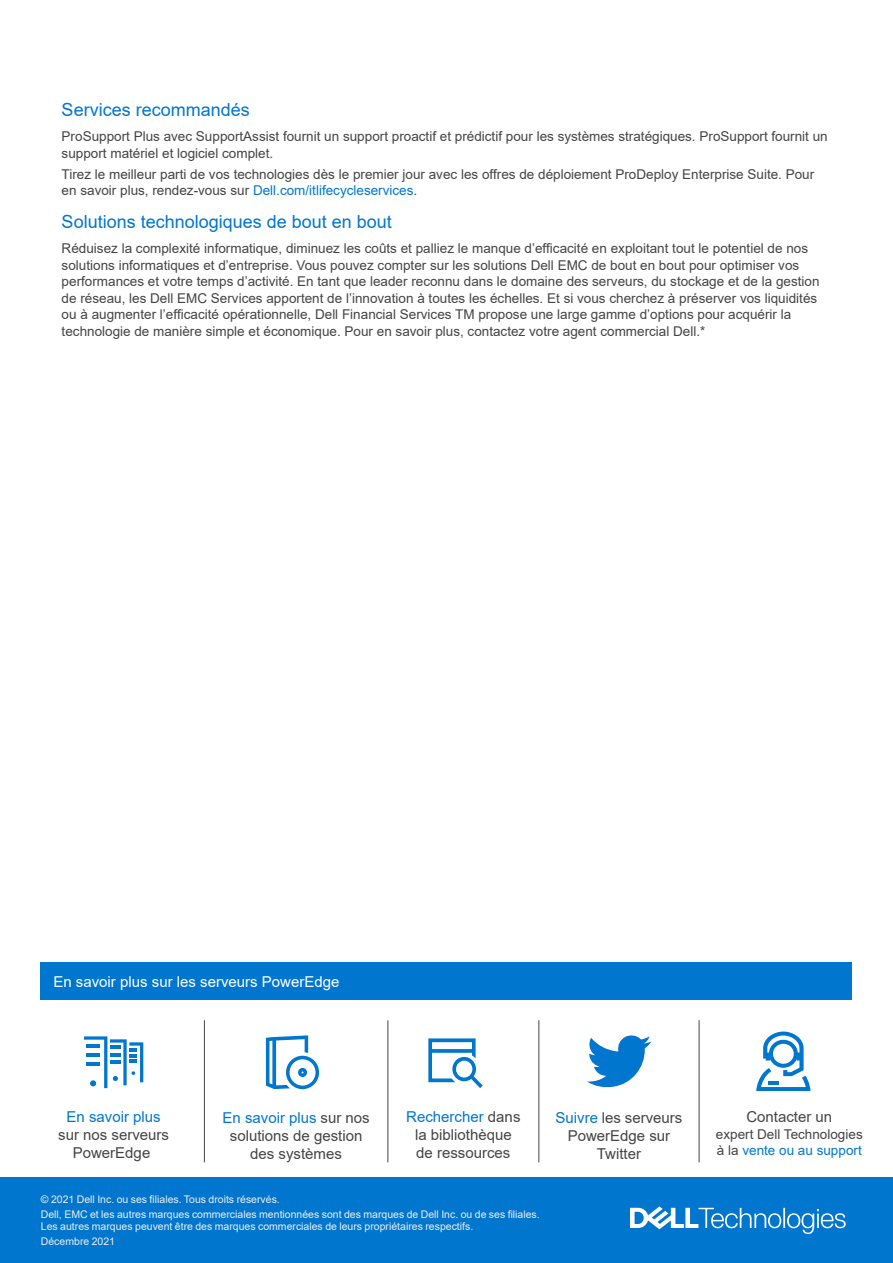
<style>
.page{position:relative;width:893px;height:1263px;background:#fff}
.page>*{position:absolute;margin:0;border:0;box-sizing:border-box;transform-origin:0 0}
.Heading_2{font:18px "Arial";color:#0076ce}
.t1{font:15px/18px "Arial";color:#444;text-align:center}
.t2{font:15px "Arial";color:#fff}
.t3{font:15px "Arial";color:#0076ce}
.Body_Text{font:13.5px/16.5px "Arial";color:#444}
.LAST_PAGE_Disclaimer{font:10.5px/12px "Arial";color:#eee}
.s1{color:#0076ce}
.s2{color:#fff}
</style>
<div class="page">
<div style="left:0;top:1177px;width:893px;height:86px;background:#0076ce"></div>
<hr style="left:204px;top:1020px;width:1px;height:142px;background:#444">
<hr style="left:388px;top:1020px;width:1px;height:142px;background:#444">
<hr style="left:539px;top:1020px;width:1px;height:142px;background:#444">
<div style="left:40px;top:962px;width:811px;height:38px;background:#0076ce"></div>
<hr style="left:699px;top:1020px;width:1px;height:142px;background:#444">
<svg style="left:756px;top:1031px;width:54px;height:60px"></svg>
<svg style="left:587px;top:1035px;width:64px;height:53px"></svg>
<svg style="left:84px;top:1036px;width:59px;height:52px"></svg>
<svg style="left:266px;top:1035px;width:53px;height:54px"></svg>
<svg style="left:428px;top:1038px;width:55px;height:50px"></svg>
<svg style="left:630px;top:1206px;width:216px;height:28px"></svg>
<p class="Heading_2" style="left:62px;top:98px;width:190px">Services recommandés</p>
<p class="Body_Text" style="left:62px;top:128px;width:768px">ProSupport Plus avec SupportAssist fournit un support proactif et prédictif pour les systèmes stratégiques. ProSupport fournit un support matériel et logiciel complet.</p>
<p class="Body_Text" style="left:62px;top:166px;width:754px">Tirez le meilleur parti de vos technologies dès le premier jour avec les offres de déploiement ProDeploy Enterprise Suite. Pour en savoir plus, rendez-vous sur <span class="s1">Dell.com/itlifecycleservices</span>.</p>
<p class="Heading_2" style="left:62px;top:210px;width:332px">Solutions technologiques de bout en bout</p>
<p class="Body_Text" style="left:62px;top:240px;width:759px">Réduisez la complexité informatique, diminuez les coûts et palliez le manque d’efficacité en exploitant tout le potentiel de nos solutions informatiques et d’entreprise. Vous pouvez compter sur les solutions Dell EMC de bout en bout pour optimiser vos performances et votre temps d’activité. En tant que leader reconnu dans le domaine des serveurs, du stockage et de la gestion de réseau, les Dell EMC Services apportent de l’innovation à toutes les échelles. Et si vous cherchez à préserver vos liquidités ou à augmenter l’efficacité opérationnelle, Dell Financial Services TM propose une large gamme d’options pour acquérir la technologie de manière simple et économique. Pour en savoir plus, contactez votre agent commercial Dell.*</p>
<p class="t2" style="left:53px;top:971px;width:287px">En savoir plus sur les serveurs PowerEdge</p>
<p class="t1" style="left:223px;top:1108px;width:149px"><span class="s1">En savoir plus</span> sur nos solutions de gestion des systèmes</p>
<p class="t1" style="left:746px;top:1108px;width:87px">Contacter un</p>
<p class="t3" style="left:67px;top:1106px;width:96px">En savoir plus</p>
<p class="t1" style="left:58px;top:1126px;width:112px">sur nos serveurs<br>PowerEdge<span class="s2">]</span></p>
<p class="LAST_PAGE_Disclaimer" style="left:41px;top:1193px;width:240px">© 2021 Dell Inc. ou ses filiales. Tous droits réservés.</p>
<p class="LAST_PAGE_Disclaimer" style="left:41px;top:1208px;width:500px">Dell, EMC et les autres marques commerciales mentionnées sont des marques de Dell Inc. ou de ses filiales.<br>Les autres marques peuvent être des marques commerciales de leurs propriétaires respectifs.</p>
<p class="LAST_PAGE_Disclaimer" style="left:41px;top:1235px;width:76px">Décembre 2021</p>
<p class="t1" style="left:406px;top:1108px;width:116px"><span class="s1">Rechercher</span> dans la bibliothèque de ressources</p>
<p class="t1" style="left:556px;top:1108px;width:128px"><span class="s1">Suivre</span> les serveurs<br>PowerEdge sur<br>Twitter</p>
<p class="Body_Text" style="left:716px;top:1125px;width:148px">expert Dell Technologies à la <span class="s1">vente ou au support</span></p>
</div>
